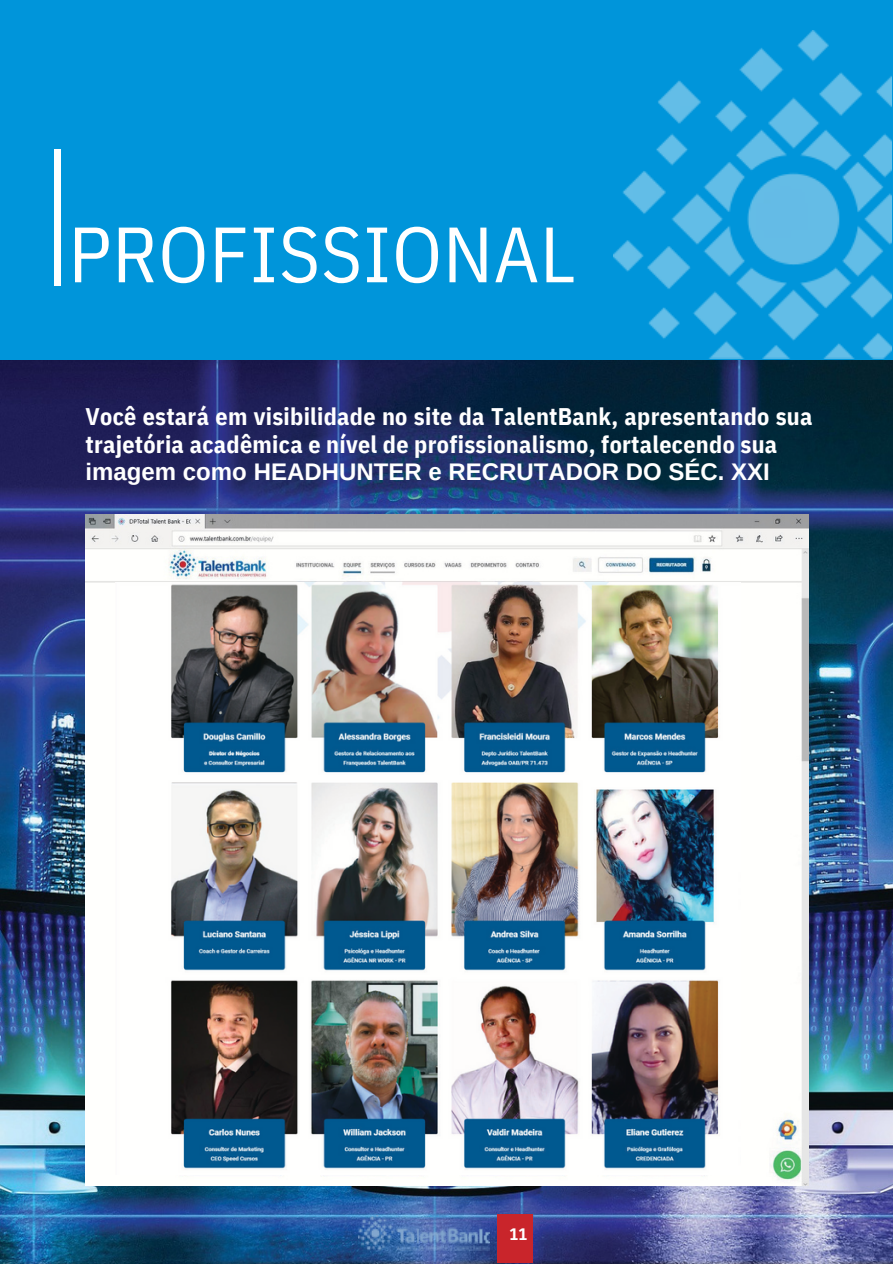
<style>
.page{position:relative;width:893px;height:1264px;background:#fff}
.page>*{position:absolute;margin:0;border:0;box-sizing:border-box;transform-origin:0 0}
.t1{font:78.3px "IBM Plex Sans Cond";letter-spacing:.01em;color:#fff}
.t2{font:700 24px/28.2px "IBM Plex Sans Cond";letter-spacing:.01em;color:#fff}
.t3{font:700 24px "Arimo";color:#fff}
.t4{font:700 16.5px "IBM Plex Sans Cond";color:#fff}
</style>
<div class="page">
<img style="left:0;top:360px;width:892px;height:903px">
<div style="left:0;top:0;width:892px;height:360px;background:#0095da"></div>
<div style="left:54px;top:149px;width:7px;height:136px;background:#fff"></div>
<div style="left:497px;top:1214px;width:36px;height:49px;background:#c9252b"></div>
<img style="left:359px;top:1215px;width:130px;height:35px">
<img style="left:85px;top:514px;width:723px;height:671px">
<img style="left:613px;top:30px;width:278px;height:329px">
<img style="left:116px;top:583px;width:624px;height:591px">
<p class="t1" style="left:68px;top:202px;width:508px">PROFISSIONAL</p>
<p class="t2" style="left:86px;top:401px;width:728px">Você estará em visibilidade no site da TalentBank, apresentando sua trajetória acadêmica e nível de profissionalismo, fortalecendo sua</p>
<p class="t3" style="left:86px;top:458px;width:685px">imagem como HEADHUNTER e RECRUTADOR DO SÉC. XXI</p>
<p class="t4" style="left:509px;top:1223px;width:20px">11</p>
</div>
